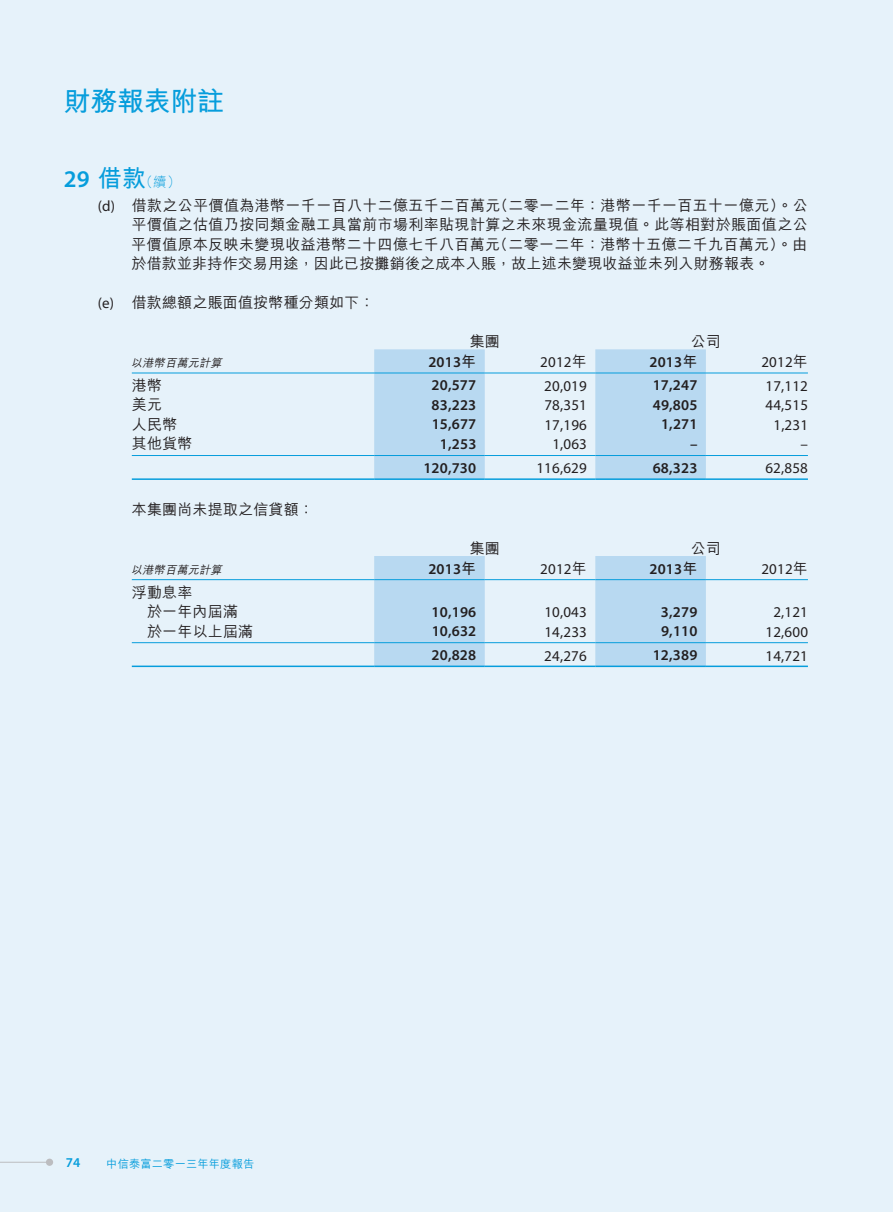
<style>
.page{position:relative;width:893px;height:1212px;background:#e6f2fa}
.page>*{position:absolute;margin:0;border:0;box-sizing:border-box;transform-origin:0 0}
.t1{font:700 27px "M Hei HK";letter-spacing:-.015em;color:#069ddc}
.t2{font:500 15px/19.5px "M Hei HK";letter-spacing:.015em;color:#231f20;text-align:justify}
.t3{font:15px "Myriad Pro";letter-spacing:.015em;color:#231f20}
.t4{font:600 15px "Myriad Pro";letter-spacing:.01em;color:#231f20}
.t5{font:300 13.5px "M Hei HK";color:#069ddc}
.t6{font:600 13.5px "Myriad Pro";color:#069ddc}
.t7{font:italic 500 11.25px "M Hei HK";color:#231f20}
.t8{font:500 11.25px "M Hei HK";letter-spacing:.015em;color:#069ddc}
.s1{font-family:"Myriad Pro";font-weight:600;font-size:24px}
.s2{font-weight:700;font-size:24px}
.s3{font-family:"Myriad Pro";font-weight:400}
.s4{font-family:"M Hei HK";font-weight:700}
.s5{font-family:"M Hei HK";font-weight:500}
</style>
<div class="page">
<hr style="left:0;top:1162px;width:51px;height:1px;background:#bcbdc0">
<div style="left:46px;top:1158px;width:7px;height:8px;background:#bcbdc0;border-radius:50%"></div>
<svg style="left:374px;top:349px;width:332px;height:129px;fill:#b8d9f1"></svg>
<hr style="left:132px;top:373px;width:242px;height:1px;background:#069ddc">
<hr style="left:374px;top:373px;width:111px;height:1px;background:#069ddc">
<hr style="left:485px;top:373px;width:110px;height:1px;background:#069ddc">
<hr style="left:595px;top:373px;width:111px;height:1px;background:#069ddc">
<hr style="left:706px;top:373px;width:102px;height:1px;background:#069ddc">
<hr style="left:132px;top:455px;width:242px;height:1px;background:#069ddc">
<hr style="left:374px;top:455px;width:111px;height:1px;background:#069ddc">
<hr style="left:485px;top:455px;width:110px;height:1px;background:#069ddc">
<hr style="left:595px;top:455px;width:111px;height:1px;background:#069ddc">
<hr style="left:706px;top:455px;width:102px;height:1px;background:#069ddc">
<hr style="left:132px;top:478px;width:242px;height:2px;background:#069ddc">
<hr style="left:374px;top:478px;width:111px;height:2px;background:#069ddc">
<hr style="left:485px;top:478px;width:110px;height:2px;background:#069ddc">
<hr style="left:595px;top:478px;width:111px;height:2px;background:#069ddc">
<hr style="left:706px;top:478px;width:102px;height:2px;background:#069ddc">
<svg style="left:374px;top:556px;width:332px;height:109px"></svg>
<hr style="left:132px;top:579px;width:242px;height:1px;background:#069ddc">
<hr style="left:374px;top:579px;width:111px;height:1px;background:#069ddc">
<hr style="left:485px;top:579px;width:110px;height:1px;background:#069ddc">
<hr style="left:595px;top:579px;width:111px;height:1px;background:#069ddc">
<hr style="left:706px;top:579px;width:102px;height:1px;background:#069ddc">
<hr style="left:132px;top:642px;width:242px;height:1px;background:#069ddc">
<hr style="left:374px;top:642px;width:111px;height:1px;background:#069ddc">
<hr style="left:485px;top:642px;width:110px;height:1px;background:#069ddc">
<hr style="left:595px;top:642px;width:111px;height:1px;background:#069ddc">
<hr style="left:706px;top:642px;width:102px;height:1px;background:#069ddc">
<hr style="left:132px;top:665px;width:242px;height:2px;background:#069ddc">
<hr style="left:374px;top:665px;width:111px;height:2px;background:#069ddc">
<hr style="left:485px;top:665px;width:110px;height:2px;background:#069ddc">
<hr style="left:595px;top:665px;width:111px;height:2px;background:#069ddc">
<hr style="left:706px;top:665px;width:102px;height:2px;background:#069ddc">
<h1 class="t1" style="left:64px;top:82px;width:162px">財務報表附註</h1>
<p class="t5" style="left:64px;top:173px;width:118px"><span class="s1">29</span> <span class="s2">借款</span>（續）</p>
<p class="t2" style="left:132px;top:195px;width:678px;text-indent:-34px"><span class="s3">(d)</span> 借款之公平價值為港幣一千一百八十二億五千二百萬元（二零一二年：港幣一千一百五十一億元）。公平價值之估值乃按同類金融工具當前市場利率貼現計算之未來現金流量現值。此等相對於賬面值之公平價值原本反映未變現收益港幣二十四億七千八百萬元（二零一二年：港幣十五億二千九百萬元）。由於借款並非持作交易用途，因此已按攤銷後之成本入賬，故上述未變現收益並未列入財務報表。</p>
<p class="t2" style="left:98px;top:292px;width:278px"><span class="s3">(e)</span> 借款總額之賬面值按幣種分類如下：</p>
<p class="t2" style="left:470px;top:331px;width:32px">集團</p>
<p class="t2" style="left:691px;top:331px;width:32px">公司</p>
<p class="t7" style="left:131px;top:355px;width:96px">以港幣百萬元計算</p>
<p class="t4" style="left:428px;top:354px;width:49px">2013<span class="s4">年</span></p>
<p class="t3" style="left:540px;top:353px;width:48px">2012<span class="s5">年</span></p>
<p class="t4" style="left:649px;top:354px;width:49px">2013<span class="s4">年</span></p>
<p class="t3" style="left:761px;top:353px;width:48px">2012<span class="s5">年</span></p>
<p class="t2" style="left:132px;top:375px;width:32px">港幣</p>
<p class="t4" style="left:432px;top:377px;width:46px">20,577</p>
<p class="t3" style="left:544px;top:377px;width:44px">20,019</p>
<p class="t4" style="left:653px;top:377px;width:46px">17,247</p>
<p class="t3" style="left:765px;top:377px;width:44px">17,112</p>
<p class="t2" style="left:132px;top:394px;width:32px">美元</p>
<p class="t4" style="left:432px;top:397px;width:46px">83,223</p>
<p class="t3" style="left:544px;top:396px;width:44px">78,351</p>
<p class="t4" style="left:653px;top:397px;width:46px">49,805</p>
<p class="t3" style="left:765px;top:396px;width:44px">44,515</p>
<p class="t2" style="left:132px;top:414px;width:47px">人民幣</p>
<p class="t4" style="left:432px;top:416px;width:46px">15,677</p>
<p class="t3" style="left:544px;top:416px;width:44px">17,196</p>
<p class="t4" style="left:661px;top:416px;width:38px">1,271</p>
<p class="t3" style="left:773px;top:416px;width:36px">1,231</p>
<p class="t2" style="left:132px;top:433px;width:62px">其他貨幣</p>
<p class="t4" style="left:440px;top:436px;width:38px">1,253</p>
<p class="t3" style="left:552px;top:435px;width:36px">1,063</p>
<p class="t4" style="left:690px;top:436px;width:9px">–</p>
<p class="t3" style="left:801px;top:435px;width:9px">–</p>
<p class="t4" style="left:423px;top:460px;width:54px">120,730</p>
<p class="t3" style="left:536px;top:459px;width:52px">116,629</p>
<p class="t4" style="left:653px;top:460px;width:46px">68,323</p>
<p class="t3" style="left:765px;top:459px;width:44px">62,858</p>
<p class="t2" style="left:132px;top:499px;width:184px">本集團尚未提取之信貸額：</p>
<p class="t2" style="left:470px;top:538px;width:32px">集團</p>
<p class="t2" style="left:691px;top:538px;width:32px">公司</p>
<p class="t7" style="left:131px;top:562px;width:96px">以港幣百萬元計算</p>
<p class="t4" style="left:428px;top:560px;width:49px">2013<span class="s4">年</span></p>
<p class="t3" style="left:540px;top:559px;width:48px">2012<span class="s5">年</span></p>
<p class="t4" style="left:649px;top:560px;width:49px">2013<span class="s4">年</span></p>
<p class="t3" style="left:761px;top:559px;width:48px">2012<span class="s5">年</span></p>
<p class="t2" style="left:147px;top:581px;width:92px;text-indent:-15px">浮動息率<br>於一年內屆滿</p>
<p class="t4" style="left:432px;top:603px;width:46px">10,196</p>
<p class="t3" style="left:544px;top:603px;width:44px">10,043</p>
<p class="t4" style="left:661px;top:603px;width:38px">3,279</p>
<p class="t3" style="left:773px;top:603px;width:36px">2,121</p>
<p class="t2" style="left:147px;top:620px;width:108px">於一年以上屆滿</p>
<p class="t4" style="left:432px;top:623px;width:46px">10,632</p>
<p class="t3" style="left:544px;top:622px;width:44px">14,233</p>
<p class="t4" style="left:661px;top:623px;width:38px">9,110</p>
<p class="t3" style="left:765px;top:622px;width:44px">12,600</p>
<p class="t4" style="left:432px;top:647px;width:46px">20,828</p>
<p class="t3" style="left:544px;top:646px;width:44px">24,276</p>
<p class="t4" style="left:653px;top:647px;width:46px">12,389</p>
<p class="t3" style="left:765px;top:646px;width:44px">14,721</p>
<p class="t6" style="left:66px;top:1155px;width:16px">74</p>
<p class="t8" style="left:106px;top:1155px;width:150px">中信泰富二零一三年年度報告</p>
</div>
